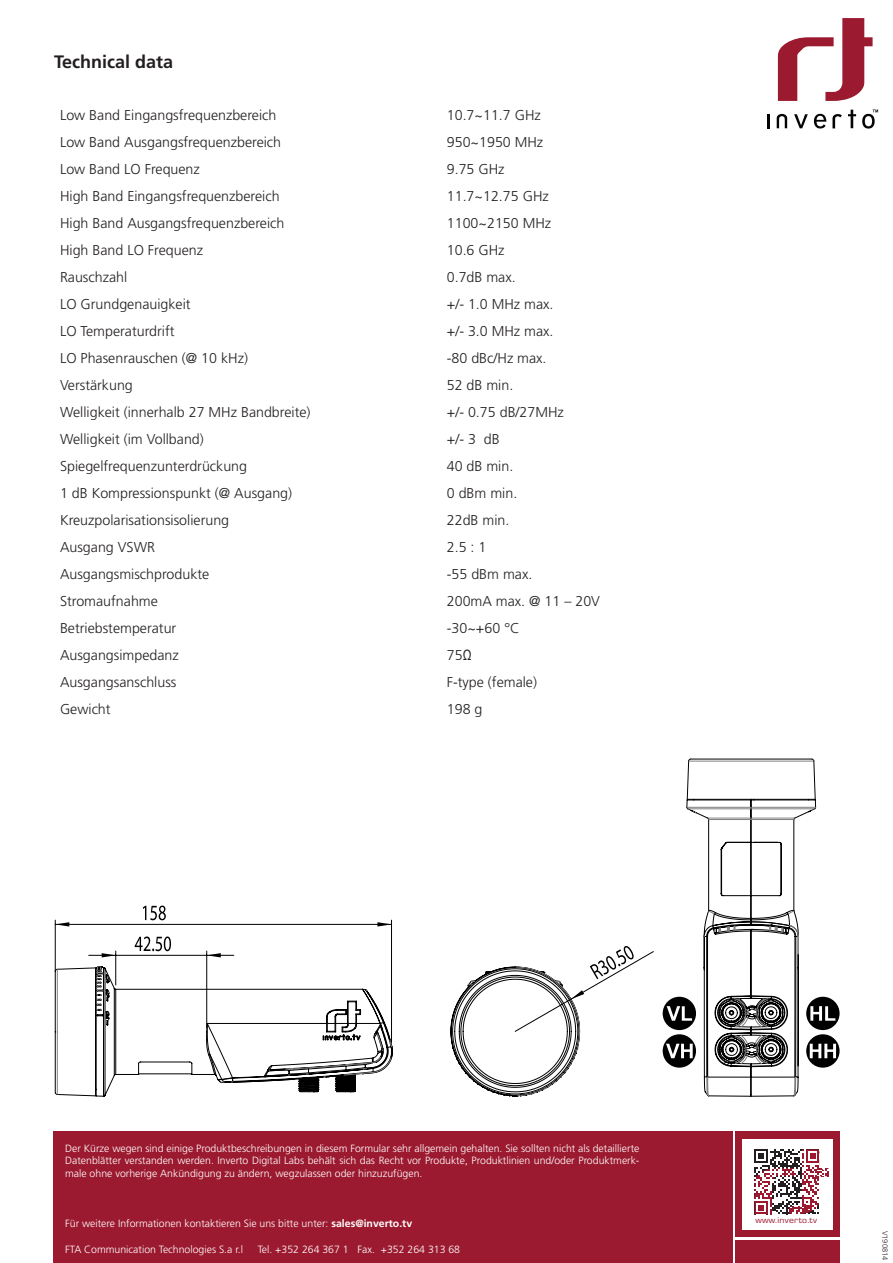
<style>
.page{position:relative;width:893px;height:1263px;background:#fff}
.page>*{position:absolute;margin:0;border:0;box-sizing:border-box;transform-origin:0 0}
.t1{font:700 18px "Frutiger";color:#231f20}
.Table_content{font:300 14.25px "Frutiger";color:#231f20}
.Running_texts{font:300 14.25px "Frutiger";color:#231f20}
.t2{font:300 10.5px "Frutiger";color:#fff}
.t3{font:8.85px "Eurostile T";letter-spacing:.025em;color:#9c1a30;scale:1.1 1}
.t4{font:300 7.5px "Frutiger";color:#231f20}
.s1{font-family:"Arial Narrow";font-weight:400}
.s2{font-weight:700}
</style>
<div class="page">
<div style="left:53px;top:1131px;width:680px;height:132px;background:#9c1a30"></div>
<div style="left:735px;top:1131px;width:104px;height:106px;background:#9c1a30"></div>
<div style="left:735px;top:1240px;width:104px;height:23px;background:#9c1a30"></div>
<div style="left:742px;top:1139px;width:91px;height:91px;background:#fff"></div>
<svg style="left:754px;top:1149px;width:75px;height:65px"></svg>
<svg style="left:778px;top:18px;width:95px;height:83px"></svg>
<svg style="left:848px;top:110px;width:8px;height:18px"></svg>
<hr style="left:767px;top:114px;width:3px;height:14px;background:#050604">
<svg style="left:794px;top:114px;width:14px;height:14px"></svg>
<svg style="left:814px;top:114px;width:12px;height:14px"></svg>
<svg style="left:862px;top:110px;width:16px;height:19px"></svg>
<svg style="left:832px;top:114px;width:10px;height:14px"></svg>
<svg style="left:777px;top:114px;width:10px;height:14px"></svg>
<svg style="left:55px;top:966px;width:338px;height:131px"></svg>
<hr style="left:115px;top:951px;width:1px;height:34px;background:#000">
<hr style="left:206px;top:951px;width:1px;height:76px;background:#000">
<svg style="left:89px;top:953px;width:27px;height:4px"></svg>
<hr style="left:116px;top:955px;width:91px;height:1px;background:#000">
<svg style="left:207px;top:953px;width:27px;height:4px"></svg>
<svg style="left:135px;top:936px;width:36px;height:15px"></svg>
<svg style="left:56px;top:922px;width:13px;height:4px"></svg>
<svg style="left:377px;top:922px;width:14px;height:4px"></svg>
<hr style="left:55px;top:920px;width:1px;height:52px;background:#000">
<hr style="left:391px;top:920px;width:1px;height:122px;background:#000">
<hr style="left:55px;top:924px;width:336px;height:1px;background:#000">
<svg style="left:143px;top:905px;width:23px;height:15px"></svg>
<svg style="left:450px;top:946px;width:204px;height:151px"></svg>
<div style="left:663px;top:997px;width:33px;height:33px;background:#000;border-radius:50%"></div>
<div style="left:663px;top:1034px;width:33px;height:34px;background:#000;border-radius:50%"></div>
<svg style="left:806px;top:997px;width:34px;height:33px"></svg>
<svg style="left:806px;top:1034px;width:34px;height:34px"></svg>
<svg style="left:666px;top:758px;width:170px;height:339px"></svg>
<p class="t1" style="left:54px;top:51px;width:121px">Technical data</p>
<p class="Table_content" style="left:60px;top:107px;width:218px">Low Band Eingangsfrequenzbereich</p>
<p class="Table_content" style="left:60px;top:134px;width:223px">Low Band Ausgangsfrequenzbereich</p>
<p class="Table_content" style="left:60px;top:161px;width:141px">Low Band LO Frequenz</p>
<p class="Table_content" style="left:60px;top:188px;width:221px">High Band Eingangsfrequenzbereich</p>
<p class="Table_content" style="left:60px;top:215px;width:226px">High Band Ausgangsfrequenzbereich</p>
<p class="Table_content" style="left:60px;top:242px;width:145px">High Band LO Frequenz</p>
<p class="Table_content" style="left:60px;top:269px;width:69px">Rauschzahl</p>
<p class="Table_content" style="left:60px;top:296px;width:132px">LO Grundgenauigkeit</p>
<p class="Table_content" style="left:60px;top:323px;width:116px">LO Temperaturdrift</p>
<p class="Table_content" style="left:60px;top:350px;width:189px">LO Phasenrauschen (@ 10 kHz(</p>
<p class="Table_content" style="left:60px;top:377px;width:74px">Verstärkung</p>
<p class="Table_content" style="left:60px;top:404px;width:252px">Welligkeit (innerhalb 27 MHz Bandbreite(</p>
<p class="Table_content" style="left:60px;top:431px;width:145px">Welligkeit (im Vollband(</p>
<p class="Table_content" style="left:60px;top:458px;width:189px">Spiegelfrequenzunterdrückung</p>
<p class="Table_content" style="left:60px;top:485px;width:234px">1 dB Kompressionspunkt (@ Ausgang(</p>
<p class="Table_content" style="left:60px;top:512px;width:171px">Kreuzpolarisationsisolierung</p>
<p class="Table_content" style="left:60px;top:539px;width:97px">Ausgang VSWR</p>
<p class="Table_content" style="left:60px;top:566px;width:151px">Ausgangsmischprodukte</p>
<p class="Table_content" style="left:60px;top:593px;width:99px">Stromaufnahme</p>
<p class="Table_content" style="left:60px;top:620px;width:118px">Betriebstemperatur</p>
<p class="Table_content" style="left:60px;top:647px;width:120px">Ausgangsimpedanz</p>
<p class="Table_content" style="left:60px;top:674px;width:118px">Ausgangsanschluss</p>
<p class="Table_content" style="left:60px;top:701px;width:52px">Gewicht</p>
<p class="Running_texts" style="left:447px;top:107px;width:96px">10.7~11.7 GHz</p>
<p class="Running_texts" style="left:447px;top:134px;width:98px">950~1950 MHz</p>
<p class="Running_texts" style="left:447px;top:161px;width:59px">9.75 GHz</p>
<p class="Running_texts" style="left:447px;top:188px;width:104px">11.7~12.75 GHz</p>
<p class="Running_texts" style="left:447px;top:215px;width:106px">1100~2150 MHz</p>
<p class="Running_texts" style="left:447px;top:242px;width:59px">10.6 GHz</p>
<p class="Running_texts" style="left:447px;top:269px;width:70px">0.7dB max.</p>
<p class="Running_texts" style="left:447px;top:296px;width:108px">+/- 1.0 MHz max.</p>
<p class="Running_texts" style="left:447px;top:323px;width:108px">+/- 3.0 MHz max.</p>
<p class="Running_texts" style="left:447px;top:350px;width:101px">-80 dBc/Hz max.</p>
<p class="Running_texts" style="left:447px;top:377px;width:68px">52 dB min.</p>
<p class="Running_texts" style="left:447px;top:404px;width:119px">+/- 0.75 dB/27MHz</p>
<p class="Running_texts" style="left:484px;top:431px;width:17px">dB</p>
<p class="Running_texts" style="left:447px;top:431px;width:31px">+/- 3</p>
<p class="Running_texts" style="left:447px;top:458px;width:68px">40 dB min.</p>
<p class="Running_texts" style="left:447px;top:485px;width:72px">0 dBm min.</p>
<p class="Running_texts" style="left:447px;top:512px;width:64px">22dB min.</p>
<p class="Running_texts" style="left:447px;top:539px;width:41px">2.5 1:</p>
<p class="Running_texts" style="left:447px;top:566px;width:87px">-55 dBm max.</p>
<p class="Running_texts" style="left:447px;top:593px;width:155px">200mA max. @ 11 – 20V</p>
<p class="Running_texts" style="left:447px;top:620px;width:74px">-30~+60 C°</p>
<p class="Running_texts" style="left:447px;top:647px;width:26px">75<span class="s1">Ω</span></p>
<p class="Running_texts" style="left:447px;top:674px;width:92px">-F type (female(</p>
<p class="Running_texts" style="left:447px;top:701px;width:37px">198 g</p>
<p class="t2" style="left:65px;top:1142px;width:576px">Der Kürze wegen sind einige Produktbeschreibungen in diesem Formular sehr allgemein gehalten. Sie sollten nicht als detaillierte</p>
<p class="t2" style="left:65px;top:1167px;width:359px">male ohne vorherige Ankündigung zu ändern, wegzulassen oder hinzuzufügen.</p>
<p class="t2" style="left:65px;top:1155px;width:576px">Datenblätter verstanden werden. Inverto Digital Labs behält sich das Recht vor Produkte, Produktlinien und/oder Produktmerk-</p>
<p class="t2" style="left:65px;top:1218px;width:348px">Für weitere Informationen kontaktieren Sie uns bitte unter: <span class="s2">sales@inverto.tv</span></p>
<p class="t2" style="left:381px;top:1243px;width:81px">+352 264 313 68</p>
<p class="t2" style="left:65px;top:1243px;width:180px">FTA Communication Technologies l.ra.S</p>
<p class="t2" style="left:258px;top:1243px;width:92px">Tel. +352 264 367 1</p>
<p class="t2" style="left:357px;top:1243px;width:19px">Fax.</p>
<p class="t3" style="left:755px;top:1215px;width:57px">www.inverto.tv</p>
<p class="t4" style="left:889px;top:1230px;width:31px;rotate:90deg">V190814</p>
</div>
